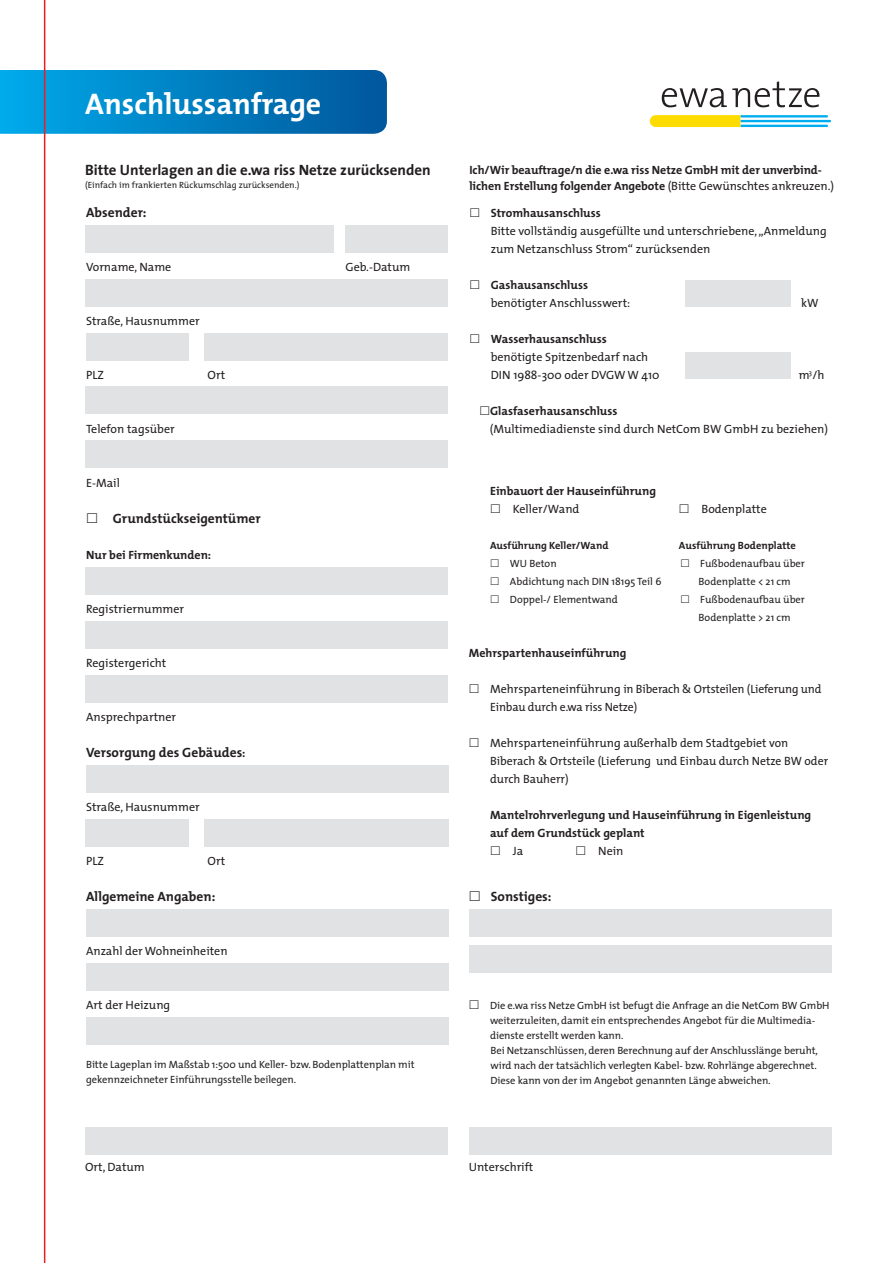
<style>
.page{position:relative;width:893px;height:1263px;background:#fff}
.page>*{position:absolute;margin:0;border:0;box-sizing:border-box;transform-origin:0 0}
.Titel{font:700 30px "The Mix";color:#fff}
.Zwischentitel{font:700 15px "The Sans";color:#231f20}
.Grundtext{font:700 13.5px "The Mix";color:#231f20}
.Grundtext-2{font:12px/18px "The Mix";color:#231f20}
.Grundtext-3{font:700 12px/18px "The Mix";color:#231f20}
.Grundtext-4{font:10.5px/15px "The Mix";letter-spacing:-.005em;color:#231f20}
.Grundtext-5{font:700 10.5px "The Mix";color:#231f20}
.Grundtext-6{font:9px "The Mix";color:#231f20}
.s1{font-size:12px}
.s2{font-weight:400}
.s3{font-weight:700}
</style>
<div class="page">
<svg style="left:662px;top:81px;width:157px;height:26px"></svg>
<svg style="left:650px;top:115px;width:181px;height:12px;background:#b5d67e"></svg>
<svg style="left:0;top:70px;width:387px;height:64px;background:#0280c2"></svg>
<div style="left:685px;top:280px;width:105px;height:27px;background:#e1e2e4"></div>
<div style="left:685px;top:352px;width:105px;height:27px;background:#e1e2e4"></div>
<div style="left:469px;top:909px;width:363px;height:28px;background:#e1e2e4"></div>
<div style="left:469px;top:946px;width:363px;height:27px;background:#e1e2e4"></div>
<div style="left:85px;top:280px;width:363px;height:27px;background:#e1e2e4"></div>
<div style="left:85px;top:568px;width:363px;height:27px;background:#e1e2e4"></div>
<div style="left:85px;top:622px;width:363px;height:27px;background:#e1e2e4"></div>
<div style="left:85px;top:676px;width:363px;height:27px;background:#e1e2e4"></div>
<div style="left:85px;top:387px;width:363px;height:27px;background:#e1e2e4"></div>
<div style="left:85px;top:441px;width:363px;height:27px;background:#e1e2e4"></div>
<div style="left:86px;top:766px;width:363px;height:27px;background:#e1e2e4"></div>
<div style="left:86px;top:910px;width:363px;height:27px;background:#e1e2e4"></div>
<div style="left:86px;top:964px;width:363px;height:27px;background:#e1e2e4"></div>
<div style="left:86px;top:1018px;width:363px;height:27px;background:#e1e2e4"></div>
<div style="left:85px;top:820px;width:104px;height:27px;background:#e1e2e4"></div>
<div style="left:204px;top:820px;width:245px;height:27px;background:#e1e2e4"></div>
<div style="left:86px;top:334px;width:103px;height:27px;background:#e1e2e4"></div>
<div style="left:85px;top:226px;width:248px;height:27px;background:#e1e2e4"></div>
<div style="left:345px;top:226px;width:103px;height:27px;background:#e1e2e4"></div>
<div style="left:204px;top:334px;width:244px;height:27px;background:#e1e2e4"></div>
<div style="left:85px;top:1127px;width:363px;height:27px;background:#e1e2e4"></div>
<div style="left:469px;top:1127px;width:363px;height:27px;background:#e1e2e4"></div>
<hr style="left:44px;top:0;width:1px;height:1263px;background:#ee1d23">
<p class="Titel" style="left:85px;top:78px;width:238px">Anschlussanfrage</p>
<p class="Zwischentitel" style="left:85px;top:157px;width:347px">Bitte Unterlagen an die e.wa riss Netze zurücksenden</p>
<p class="Grundtext" style="left:86px;top:201px;width:62px">Absender:</p>
<p class="Grundtext-6" style="left:85px;top:177px;width:216px">(Einfach im frankierten Rückumschlag zurücksenden.)</p>
<p class="Grundtext-2" style="left:86px;top:258px;width:87px">Vorname, Name</p>
<p class="Grundtext-2" style="left:346px;top:258px;width:66px">Geb.-Datum</p>
<p class="Grundtext-2" style="left:86px;top:312px;width:115px">Straße, Hausnummer</p>
<p class="Grundtext-2" style="left:86px;top:366px;width:19px">PLZ</p>
<p class="Grundtext-2" style="left:208px;top:366px;width:19px">Ort</p>
<p class="Grundtext-2" style="left:86px;top:420px;width:90px">Telefon tagsüber</p>
<p class="Grundtext-2" style="left:86px;top:474px;width:35px">E-Mail</p>
<p class="Grundtext" style="left:113px;top:507px;width:149px">Grundstückseigentümer</p>
<p class="Grundtext-3" style="left:86px;top:546px;width:127px">Nur bei Firmenkunden:</p>
<p class="Grundtext-2" style="left:86px;top:600px;width:99px">Registriernummer</p>
<p class="Grundtext-2" style="left:86px;top:654px;width:82px">Registergericht</p>
<p class="Grundtext-2" style="left:86px;top:708px;width:92px">Ansprechpartner</p>
<p class="Grundtext" style="left:86px;top:741px;width:161px">Versorgung des Gebäudes<span class="s1">:</span></p>
<p class="Grundtext-2" style="left:86px;top:798px;width:115px">Straße, Hausnummer</p>
<p class="Grundtext-2" style="left:86px;top:852px;width:19px">PLZ</p>
<p class="Grundtext-2" style="left:208px;top:852px;width:19px">Ort</p>
<p class="Grundtext" style="left:86px;top:885px;width:131px">Allgemeine Angaben:</p>
<p class="Grundtext-2" style="left:86px;top:942px;width:143px">Anzahl der Wohneinheiten</p>
<p class="Grundtext-2" style="left:86px;top:996px;width:86px">Art der Heizung</p>
<p class="Grundtext-4" style="left:86px;top:1056px;width:330px">Bitte Lageplan im Maßstab 1:500 und Keller- bzw. Bodenplattenplan mit gekennzeichneter Einführungsstelle beilegen.</p>
<p class="Grundtext-3" style="left:469px;top:162px;width:366px;line-height:15.8px">Ich/Wir beauftrage/n die e.wa riss Netze GmbH mit der unverbind&shy;lichen Erstellung folgender Angebote <span class="s2">(Bitte Gewünschtes ankreuzen.)</span></p>
<p class="Grundtext-2" style="left:491px;top:204px;width:338px"><span class="s3">Stromhausanschluss<br></span>Bitte vollständig ausgefüllte und unterschriebene, „Anmeldung zum Netzanschluss Strom“ zurücksenden</p>
<p class="Grundtext-2" style="left:491px;top:276px;width:141px"><span class="s3">Gashausanschluss </span>benötigter Anschlusswert:</p>
<p class="Grundtext-2" style="left:801px;top:294px;width:19px">kW</p>
<p class="Grundtext-2" style="left:491px;top:330px;width:170px"><span class="s3">Wasserhausanschluss </span>benötigte Spitzenbedarf nach<br>DIN 1988-300 oder DVGW W 410</p>
<p class="Grundtext-2" style="left:799px;top:366px;width:27px">m<sup>3</sup>/h</p>
<p class="Grundtext-2" style="left:490px;top:402px;width:340px"><span class="s3">Glasfaserhausanschluss<br></span>(Multimediadienste sind durch NetCom BW GmbH zu beziehen)</p>
<p class="Grundtext-3" style="left:490px;top:481px;width:167px">Einbauort der Hauseinführung</p>
<p class="Grundtext-2" style="left:513px;top:499px;width:68px">Keller/Wand</p>
<p class="Grundtext-2" style="left:701px;top:499px;width:67px">Bodenplatte</p>
<p class="Grundtext-5" style="left:490px;top:536px;width:120px">Ausführung Keller/Wand</p>
<p class="Grundtext-5" style="left:679px;top:536px;width:118px">Ausführung Bodenplatte</p>
<p class="Grundtext-4" style="left:510px;top:555px;width:48px">WU Beton</p>
<p class="Grundtext-4" style="left:700px;top:555px;width:106px">Fußbodenaufbau über</p>
<p class="Grundtext-4" style="left:510px;top:573px;width:153px">Abdichtung nach DIN 18195 Teil 6</p>
<p class="Grundtext-4" style="left:699px;top:573px;width:93px">Bodenplatte &lt; 21 cm</p>
<p class="Grundtext-4" style="left:510px;top:591px;width:109px">Doppel-/ Elementwand</p>
<p class="Grundtext-4" style="left:699px;top:590px;width:108px;line-height:18px">Fußbodenaufbau über<br>Bodenplatte &gt; 21 cm</p>
<p class="Grundtext-3" style="left:469px;top:643px;width:159px">Mehrspartenhauseinführung</p>
<p class="Grundtext-2" style="left:490px;top:679px;width:333px">Mehrsparteneinführung in Biberach &amp; Ortsteilen (Lieferung und<br>Einbau durch e.wa riss Netze)</p>
<p class="Grundtext-2" style="left:490px;top:733px;width:340px">Mehrsparteneinführung außerhalb dem Stadtgebiet von<br>Biberach &amp; Ortsteile (Lieferung und Einbau durch Netze BW oder durch Bauherr)</p>
<p class="Grundtext-3" style="left:490px;top:805px;width:323px">Mantelrohrverlegung und Hauseinführung in Eigenleistung auf dem Grundstück geplant</p>
<p class="Grundtext-2" style="left:513px;top:841px;width:12px">Ja</p>
<p class="Grundtext-2" style="left:598px;top:841px;width:27px">Nein</p>
<p class="Grundtext" style="left:491px;top:885px;width:62px">Sonstiges:</p>
<p class="Grundtext-4" style="left:490px;top:997px;width:341px">Die e.wa riss Netze GmbH ist befugt die Anfrage an die NetCom BW GmbH weiterzuleiten, damit ein entsprechendes Angebot für die Multimedia&shy;dienste erstellt werden kann.</p>
<p class="Grundtext-4" style="left:490px;top:1042px;width:329px;text-align:justify">Bei Netzanschlüssen, deren Berechnung auf der Anschlusslänge beruht, wird nach der tatsächlich verlegten Kabel- bzw. Rohrlänge abgerechnet.<br>Diese kann von der im Angebot genannten Länge abweichen.</p>
<p class="Grundtext-2" style="left:85px;top:1158px;width:61px">Ort, Datum</p>
<p class="Grundtext-2" style="left:469px;top:1158px;width:66px">Unterschrift</p>
</div>
